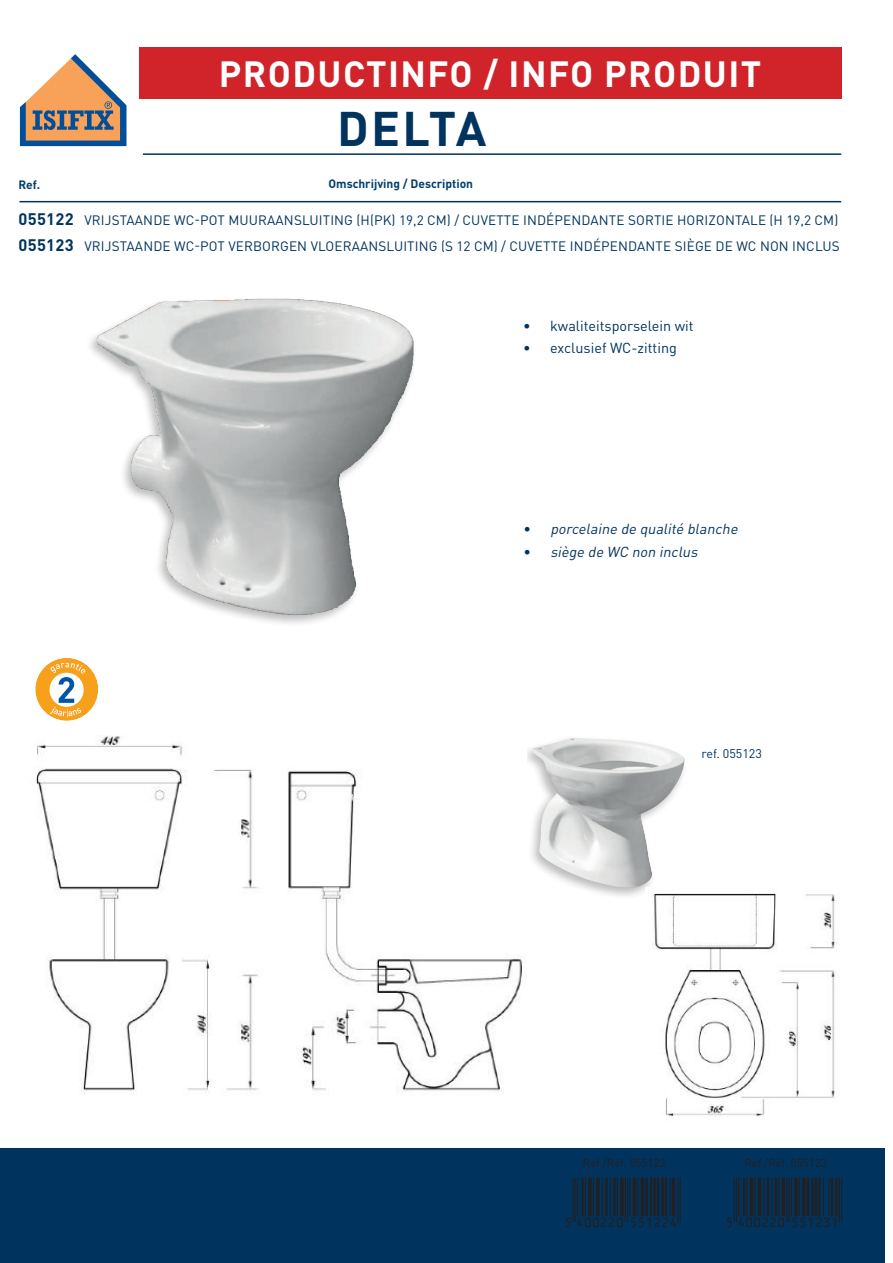
<style>
.page{position:relative;width:893px;height:1263px;background:#fff}
.page>*{position:absolute;margin:0;border:0;box-sizing:border-box;transform-origin:0 0}
.t1{font:64.5px "EANA";color:#231f20}
.t2{font:700 48px "DINOT";letter-spacing:.02em;color:#00345e}
.t3{font:700 36px "DINOT";letter-spacing:.04em;color:#fff}
.t4{font:italic 14.4px "DINOT";color:#00345e}
.t5{font:14.4px "DINOT";color:#00345e}
.t6{font:13.5px/25.5px "DINOT";letter-spacing:.01em;color:#00345e}
.t7{font:12.45px "DINOT";color:#00345e}
.t8{font:700 12px "DINOT";color:#003f6c}
.t9{font:11.55px "DINOT";color:#231f20}
.s1{font-weight:700;font-size:16.5px}
.s2{font-style:normal}
</style>
<div class="page">
<div style="left:0;top:1148px;width:884px;height:115px;background:#00345e"></div>
<hr style="left:143px;top:153px;width:698px;height:2px;background:#00345e">
<div style="left:139px;top:48px;width:702px;height:51px;background:#d1232a"></div>
<hr style="left:19px;top:201px;width:822px;height:1px;background:#00345e">
<div style="left:520px;top:734px;width:168px;height:166px;background:#231f20;opacity:.3"></div>
<img style="left:532px;top:738px;width:39px;height:55px">
<img style="left:90px;top:298px;width:324px;height:326px">
<svg style="left:20px;top:54px;width:106px;height:92px"></svg>
<div style="left:35px;top:658px;width:63px;height:63px;background:#f6a01b;border-radius:50%"></div>
<svg style="left:50px;top:663px;width:36px;height:55px"></svg>
<img style="left:36px;top:734px;width:491px;height:360px">
<img style="left:645px;top:887px;width:192px;height:231px">
<h3 class="t3" style="left:219px;top:50px;width:544px">productinfo / info produit</h3>
<h2 class="t2" style="left:337px;top:96px;width:151px">delta</h2>
<p class="t8" style="left:18px;top:176px;width:23px">Ref.</p>
<p class="t8" style="left:328px;top:176px;width:146px">Omschrijving / Description</p>
<p class="t6" style="left:18px;top:207px;width:823px"><span class="s1">055122</span> vrijstaande WC-pot m uuraansluiting (H(PK) 19,2 cm) / cuvette indépendante sortie ho rizontale (H 19,2 cm)<br><span class="s1">055123</span> vrijstaande WC-pot verborgen vloeraansluiting (S 12 cm) / cuvette indépendante siège de WC non inclus</p>
<p class="t5" style="left:523px;top:316px;width:172px">• kwaliteitsporselein wit</p>
<p class="t5" style="left:523px;top:338px;width:155px">• exclusief WC-zitting</p>
<p class="t4" style="left:523px;top:519px;width:219px"><span class="s2">•</span> porcelaine de qualité blanche</p>
<p class="t4" style="left:523px;top:542px;width:179px"><span class="s2">•</span> siège de WC non inclus</p>
<p class="t7" style="left:701px;top:744px;width:62px">ref. 055123</p>
<p class="t9" style="left:583px;top:1154px;width:84px">Ref./Réf. 055122</p>
<h1 class="t1" style="left:568px;top:1176px;width:115px">&amp;EQQCCQ|551224]</h1>
<p class="t9" style="left:744px;top:1154px;width:84px">Ref./Réf. 055123</p>
<h1 class="t1" style="left:729px;top:1176px;width:115px">&amp;EQQCCQ|551231]</h1>
</div>
